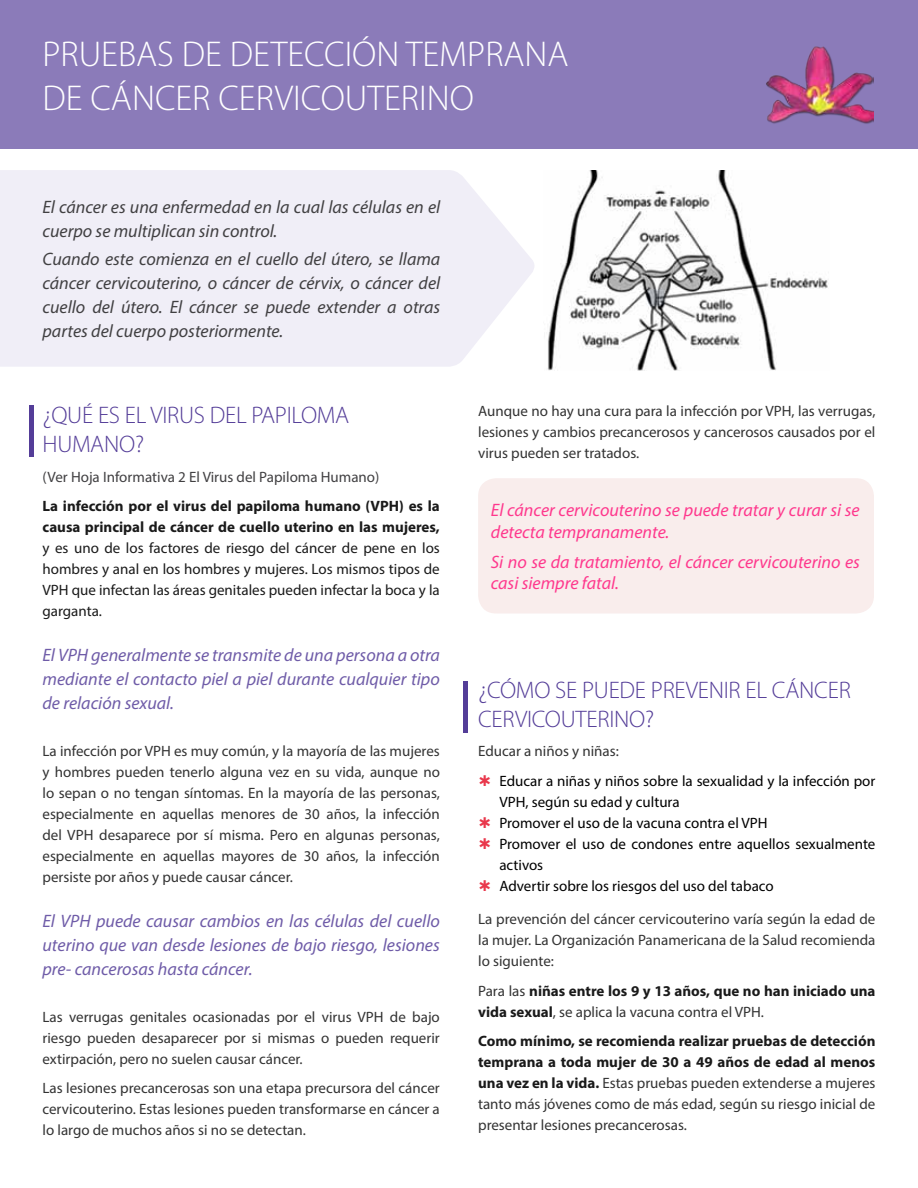
<style>
.page{position:relative;width:918px;height:1188px;background:#fff}
.page>*{position:absolute;margin:0;border:0;box-sizing:border-box;transform-origin:0 0}
.t1{font:300 36px/43.2px "Myriad Pro";color:#fff}
.t2{font:300 24px/28.8px "Myriad Pro";letter-spacing:-.01em;color:#543d98}
.t3{font:italic 18px/24px "Myriad Pro";color:#414042}
.t4{font:italic 18px/24px "Myriad Pro";color:#6f5ca8;text-align:justify}
.t5{font:italic 18px/21.6px "Myriad Pro";color:#ff388d}
.t6{font:15px/21px "Myriad Pro";color:#333;text-align:justify}
.t7{font:15px/21px "Myriad Pro";color:#000}
.t8{font:700 15px/21px "Myriad Pro";color:#1a1a1a}
.t9{font:15px/21px "Myriad Pro";color:#1a1a1a;text-align:justify}
.t10{font:15px "Myriad Pro";color:#414042}
.s1{font-weight:400;color:#333}
.s2{font-weight:700;color:#1a1a1a}
</style>
<div class="page">
<div style="left:0;top:0;width:918px;height:149px;background:#8b7bb9"></div>
<hr style="left:30px;top:405px;width:4px;height:51px;background:#543d98">
<div style="left:0;top:170px;width:534px;height:197px;background:#f0eef7"></div>
<img style="left:547px;top:170px;width:281px;height:200px">
<div style="left:463px;top:681px;width:5px;height:51px;background:#543d98"></div>
<div style="left:478px;top:478px;width:396px;height:136px;background:#f9edec;border-radius:18px"></div>
<img style="left:766px;top:46px;width:107px;height:78px">
<h1 class="t1" style="left:43px;top:33px;width:528px">PRUEBAS DE DETECCIÓN TEMPRANA<br>DE CÁNCER CERVICOUTERINO</h1>
<p class="t3" style="left:43px;top:195px;width:399px">El cáncer es una enfermedad en la cual las células en el cuerpo se multiplican sin control.</p>
<p class="t3" style="left:43px;top:247px;width:399px;text-align:justify">Cuando este comienza en el cuello del útero, se llama cáncer cervicouterino, o cáncer de cérvix, o cáncer del cuello del útero. El cáncer se puede extender a otras partes del cuerpo posteriormente.</p>
<h2 class="t2" style="left:43px;top:401px;width:308px">¿QUÉ ES EL VIRUS DEL PAPILOMA<br>HUMANO?</h2>
<p class="t10" style="left:43px;top:467px;width:338px">(Ver Hoja Informativa 2 El Virus del Papiloma Humano)</p>
<p class="t8" style="left:43px;top:495px;width:399px">La infección por el virus del papiloma humano (VPH) es la causa principal de cáncer de cuello uterino en las mujeres,</p>
<p class="t9" style="left:43px;top:537px;width:399px">y es uno de los factores de riesgo del cáncer de pene en los hombres y anal en los hombres y mujeres. Los mismos tipos de VPH que infectan las áreas genitales pueden infectar la boca y la garganta.</p>
<p class="t4" style="left:43px;top:643px;width:399px">El VPH generalmente se transmite de una persona a otra mediante el contacto piel a piel durante cualquier tipo de relación sexual.</p>
<p class="t6" style="left:43px;top:740px;width:399px">La infección por VPH es muy común, y la mayoría de las mujeres y hombres pueden tenerlo alguna vez en su vida, aunque no lo sepan o no tengan síntomas. En la mayoría de las personas, especialmente en aquellas menores de 30 años, la infección del VPH desaparece por sí misma. Pero en algunas personas, especialmente en aquellas mayores de 30 años, la infección persiste por años y puede causar cáncer.</p>
<p class="t4" style="left:43px;top:909px;width:399px">El VPH puede causar cambios en las células del cuello uterino que van desde lesiones de bajo riesgo, lesiones pre- cancerosas hasta cáncer.</p>
<p class="t6" style="left:43px;top:1006px;width:399px">Las verrugas genitales ocasionadas por el virus VPH de bajo riesgo pueden desaparecer por si mismas o pueden requerir extirpación, pero no suelen causar cáncer.</p>
<p class="t6" style="left:43px;top:1077px;width:399px">Las lesiones precancerosas son una etapa precursora del cáncer cervicouterino. Estas lesiones pueden transformarse en cáncer a lo largo de muchos años si no se detectan.</p>
<p class="t6" style="left:478px;top:401px;width:399px">Aunque no hay una cura para la infección por VPH, las verrugas, lesiones y cambios precancerosos y cancerosos causados por el virus pueden ser tratados.</p>
<p class="t5" style="left:491px;top:499px;width:370px">El cáncer cervicouterino se puede tratar y curar si se detecta tempranamente.</p>
<p class="t5" style="left:491px;top:551px;width:371px">Si no se da tratamiento, el cáncer cervicouterino es casi siempre fatal.</p>
<h2 class="t2" style="left:478px;top:676px;width:374px">¿CÓMO SE PUEDE PREVENIR EL CÁNCER<br>CERVICOUTERINO?</h2>
<p class="t6" style="left:478px;top:740px;width:142px">Educar a niños y niñas:</p>
<p class="t7" style="left:499px;top:770px;width:378px">Educar a niñas y niños sobre la sexualidad y la infección por VPH, según su edad y cultura<br>Promover el uso de la vacuna contra el VPH<br>Promover el uso de condones entre aquellos sexualmente activos<br>Advertir sobre los riesgos del uso del tabaco</p>
<p class="t6" style="left:478px;top:909px;width:399px">La prevención del cáncer cervicouterino varía según la edad de la mujer. La Organización Panamericana de la Salud recomienda lo siguiente:</p>
<p class="t8" style="left:478px;top:980px;width:399px"><span class="s1">Para las</span> niñas entre los 9 y 13 años, que no han iniciado una vida sexual<span class="s1">, se aplica la vacuna contra el VPH.</span></p>
<p class="t6" style="left:478px;top:1031px;width:399px"><span class="s2">Como mínimo, se recomienda realizar pruebas de detección temprana a toda mujer de 30 a 49 años de edad al menos una vez en la vida.</span> Estas pruebas pueden extenderse a mujeres tanto más jóvenes como de más edad, según su riesgo inicial de presentar lesiones precancerosas.</p>
</div>
